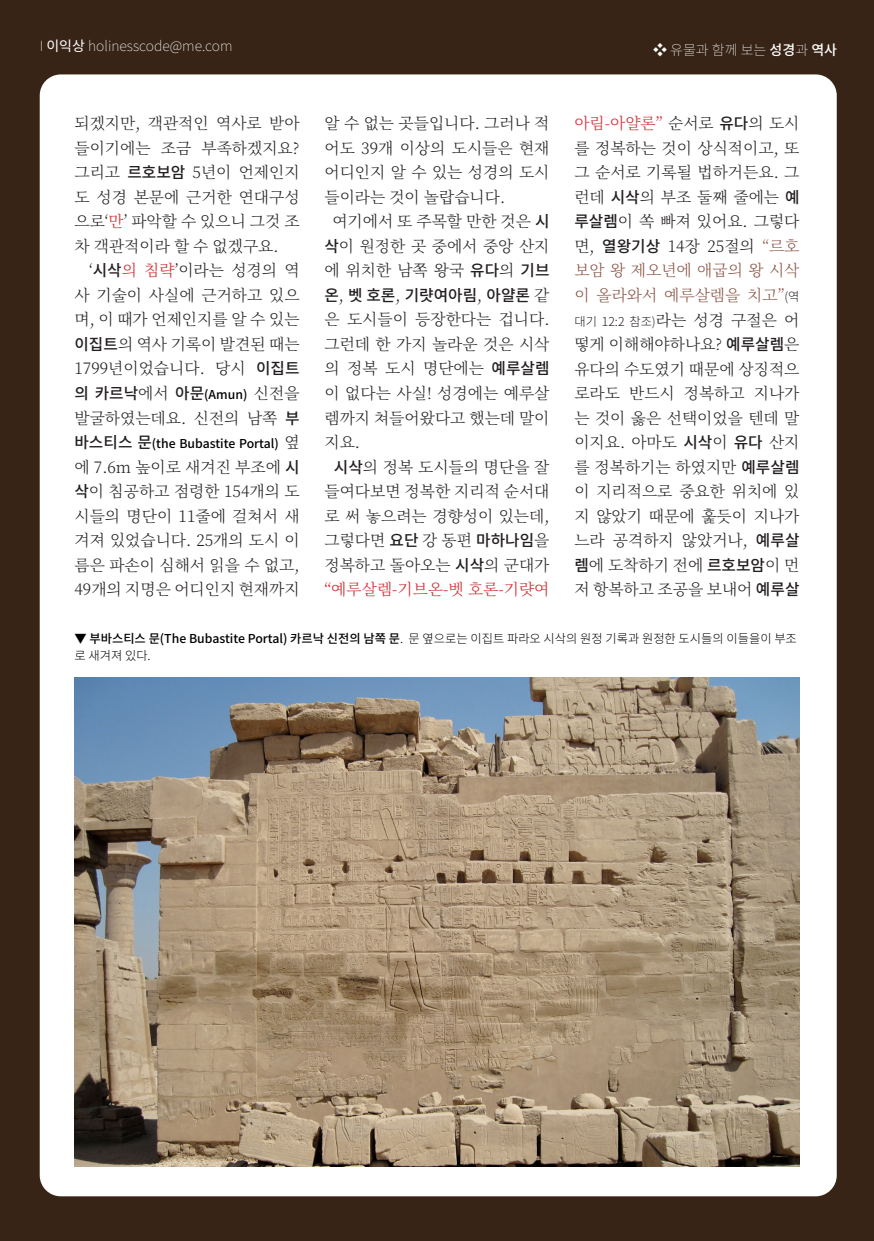
<style>
.page{position:relative;width:874px;height:1241px;background:#fff}
.page>*{position:absolute;margin:0;border:0;box-sizing:border-box;transform-origin:0 0}
.t1{font:300 15.75px/24.5px "Noto Serif CJ Kkr";color:#231f20;text-align:justify}
.t2{font:100 14px "Noto Sans CJ Kkr";color:#fff}
.t3{font:300 12.25px/17.5px "Noto Sans CJ Kkr";color:#000}
.t4{font:500 12.25px "Noto Sans CJ Kkr";color:#000}
.t5{font:300 12.25px "Noto Sans CJ Kkr";color:#241e1b}
.s1{font-weight:400}
.s2{font-weight:500}
.s3{font-family:"Noto Sans CJ Kkr";font-weight:500}
.s4{font-weight:400;color:#ce3e42}
.s5{font-family:"Noto Sans CJ Kkr";font-weight:500;font-size:12.25px;color:#000}
.s6{font-size:15.75px;color:#231f20}
.s7{font-family:"Noto Serif CJ Kkr";font-weight:300;font-size:15.75px;color:#231f20}
.s8{color:#895445}
.s9{font-family:"Noto Sans CJ Kkr";font-size:12.25px;color:#241e1b}
.s10{font-family:"Noto Serif CJ Kkr";font-size:15.75px;color:#231f20}
</style>
<div class="page">
<div style="left:0;top:0;width:873px;height:1240px;background:#372416"></div>
<div style="left:40px;top:74px;width:796px;height:1122px;background:#fff;border-radius:21px"></div>
<img style="left:74px;top:677px;width:725px;height:489px">
<p class="t2" style="left:40px;top:38px;width:194px">I <span class="s1">이익상</span> holinesscode@me.com</p>
<p class="t2" style="left:652px;top:41px;width:185px">❖ 유물과 함께 보는 <span class="s2">성경</span>과 <span class="s2">역사</span></p>
<p class="t1" style="left:74px;top:112px;width:226px">되겠지만, 객관적인 역사로 받아 들이기에는 조금 부족하겠지요? 그리고 <span class="s3">르호보암</span> 5년이 언제인지 도 성경 본문에 근거한 연대구성 으로‘<span class="s4">만</span>’ 파악할 수 있으니 그것 조 차 객관적이라 할 수 없겠구요.</p>
<p class="t1" style="left:74px;top:259px;width:226px;text-indent:15px">‘<span class="s3">시삭</span><span class="s4">의 침략</span>’이라는 성경의 역 사 기술이 사실에 근거하고 있으 며, 이 때가 언제인지를 알 수 있는 <span class="s3">이집트</span>의 역사 기록이 발견된 때는 1799년이었습니다. 당시 <span class="s3">이집트 의 카르낙</span>에서 <span class="s3">아문</span><span class="s5">(Amun)</span> 신전을 발굴하였는데요. 신전의 남쪽 <span class="s3">부</span></p>
<p class="t4" style="left:74px;top:436px;width:226px"><span class="s6">바스티스 문</span>(the Bubastite Portal) <span class="s7">옆</span></p>
<p class="t1" style="left:74px;top:455px;width:226px">에 7.6m 높이로 새겨진 부조에 <span class="s3">시 삭</span>이 침공하고 점령한 154개의 도 시들의 명단이 11줄에 걸쳐서 새 겨져 있었습니다. 25개의 도시 이 름은 파손이 심해서 읽을 수 없고, 49개의 지명은 어디인지 현재까지</p>
<p class="t1" style="left:324px;top:112px;width:226px">알 수 없는 곳들입니다. 그러나 적 어도 39개 이상의 도시들은 현재 어디인지 알 수 있는 성경의 도시 들이라는 것이 놀랍습니다.</p>
<p class="t1" style="left:324px;top:210px;width:226px;text-indent:8px">여기에서 또 주목할 만한 것은 <span class="s3">시 삭</span>이 원정한 곳 중에서 중앙 산지 에 위치한 남쪽 왕국 <span class="s3">유다</span>의 <span class="s3">기브 온</span>, <span class="s3">벳 호론</span>, <span class="s3">기럇여아림</span>, <span class="s3">아얄론</span> 같 은 도시들이 등장한다는 겁니다. 그런데 한 가지 놀라운 것은 시삭 의 정복 도시 명단에는 <span class="s3">예루살렘 </span>이 없다는 사실! 성경에는 예루살 렘까지 쳐들어왔다고 했는데 말이 지요.</p>
<p class="t1" style="left:324px;top:455px;width:226px;text-indent:10px"><span class="s3">시삭</span>의 정복 도시들의 명단을 잘 들여다보면 정복한 지리적 순서대 로 써 놓으려는 경향성이 있는데, 그렇다면 <span class="s3">요단</span> 강 동편 <span class="s3">마하나임</span>을 정복하고 돌아오는 <span class="s3">시삭</span>의 군대가 <span class="s4">“예루살렘-기브온-벳 호론-기럇여</span></p>
<p class="t1" style="left:574px;top:112px;width:226px"><span class="s4">아림-아얄론”</span> 순서로 <span class="s3">유다</span>의 도시 를 정복하는 것이 상식적이고, 또 그 순서로 기록될 법하거든요. 그 런데 <span class="s3">시삭</span>의 부조 둘째 줄에는 <span class="s3">예 루살렘</span>이 쏙 빠져 있어요. 그렇다 면, <span class="s3">열왕기상</span> 14장 25절의 <span class="s8">“르호 보암 왕 제오년에 애굽의 왕 시삭 이 올라와서 예루살렘을 치고”</span><span class="s9">(역</span></p>
<p class="t5" style="left:574px;top:314px;width:226px">대기 12:2 참조)<span class="s10">라는 성경 구절은 어</span></p>
<p class="t1" style="left:574px;top:332px;width:226px">떻게 이해해야하나요? <span class="s3">예루살렘</span>은 유다의 수도였기 때문에 상징적으 로라도 반드시 정복하고 지나가 는 것이 옳은 선택이었을 텐데 말 이지요. 아마도 <span class="s3">시삭</span>이 <span class="s3">유다</span> 산지 를 정복하기는 하였지만 <span class="s3">예루살렘 </span>이 지리적으로 중요한 위치에 있 지 않았기 때문에 훑듯이 지나가 느라 공격하지 않았거나, <span class="s3">예루살 렘</span>에 도착하기 전에 <span class="s3">르호보암</span>이 먼 저 항복하고 조공을 보내어 <span class="s3">예루살</span></p>
<p class="t3" style="left:74px;top:629px;width:723px"><span class="s2">▼ 부바스티스 문(The Bubastite Portal) 카르낙 신전의 남쪽 문</span>. 문 옆으로는 이집트 파라오 시삭의 원정 기록과 원정한 도시들의 이들을이 부조 로 새겨져 있다.</p>
</div>
